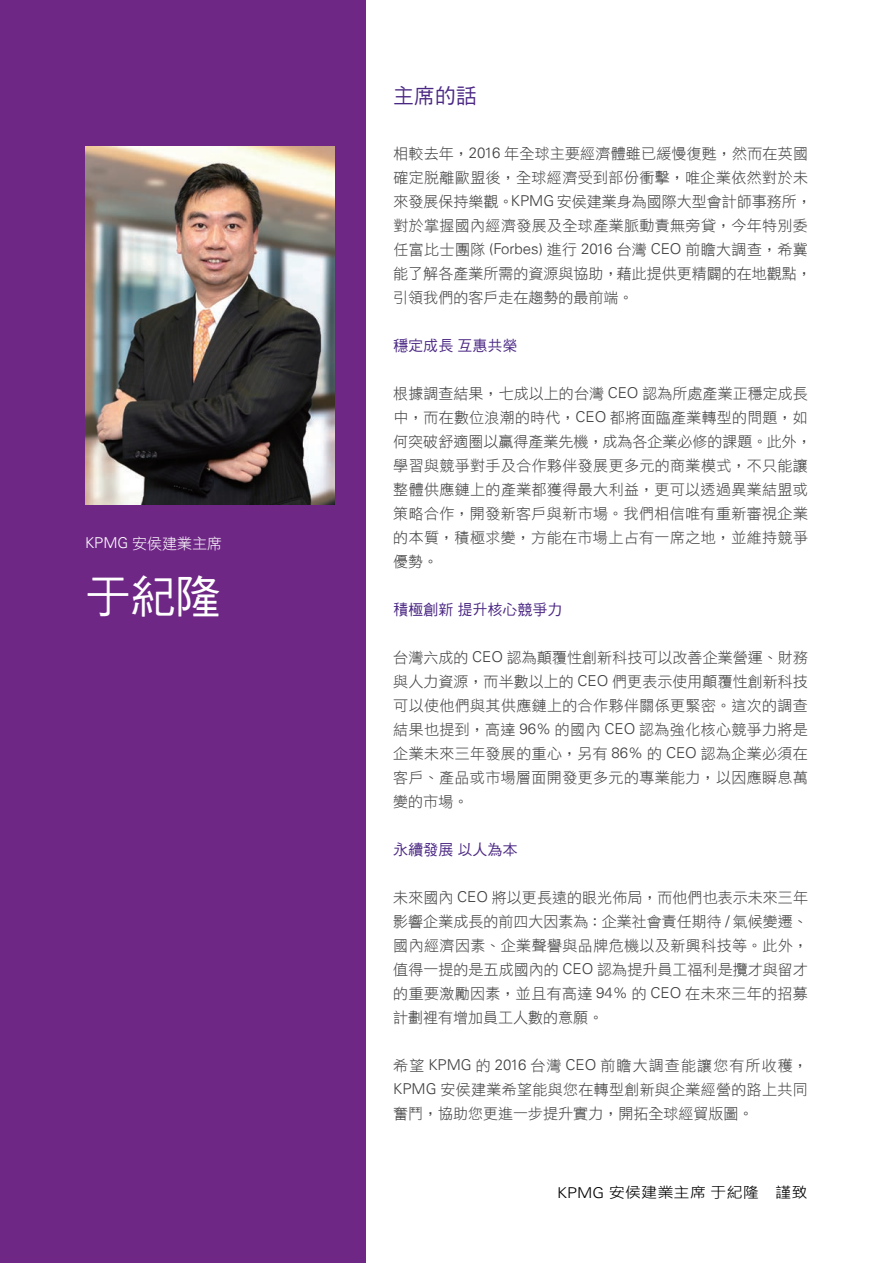
<style>
.page{position:relative;width:893px;height:1263px;background:#fff}
.page>*{position:absolute;margin:0;border:0;box-sizing:border-box;transform-origin:0 0}
.t1{font:45px "DF Hei Md HK BF";color:#fff}
.t2{font:21px "DF Hei Md HK BF";color:#4a2783}
.t3{font:15px/24px "DF Hei Lt HK BF";letter-spacing:.02em;color:#3e3e3f;text-align:justify}
.t4{font:15px "DF Hei Md HK BF";color:#4a2783}
.t5{font:15px "Microsoft Jheng Hei";color:#000;scale:1.08 1}
.t6{font:15px "DF Hei Lt HK BF";color:#fff}
.s1{font-family:"Univers 45";font-weight:300}
</style>
<div class="page">
<div style="left:0;top:0;width:366px;height:1263px;background:#6f2786"></div>
<img style="left:85px;top:146px;width:250px;height:358px">
<p class="t6" style="left:85px;top:536px;width:139px"><span class="s1">KPMG</span> 安侯建業主席</p>
<h1 class="t1" style="left:85px;top:574px;width:136px">于紀隆</h1>
<h2 class="t2" style="left:393px;top:86px;width:85px">主席的話</h2>
<p class="t3" style="left:393px;top:142px;width:420px;text-align:left">相較去年，<span class="s1">2016</span> 年全球主要經濟體雖已緩慢復甦，然而在英國確定脫離歐盟後，全球經濟受到部份衝擊，唯企業依然對於未來發展保持樂觀。<span class="s1">KPMG</span> 安侯建業身為國際大型會計師事務所，對於掌握國內經濟發展及全球產業脈動責無旁貸，今年特別委任富比士團隊 <span class="s1">(Forbes)</span> 進行 <span class="s1">2016</span> 台灣 <span class="s1">CEO</span> 前瞻大調查，希冀能了解各產業所需的資源與協助，藉此提供更精闢的在地觀點，引領我們的客戶走在趨勢的最前端。</p>
<p class="t4" style="left:393px;top:338px;width:126px">穩定成長互惠共榮</p>
<p class="t3" style="left:393px;top:382px;width:420px;text-align:left">根據調查結果，七成以上的台灣 <span class="s1">CEO</span> 認為所處產業正穩定成長中，而在數位浪潮的時代，<span class="s1">CEO</span> 都將面臨產業轉型的問題，如何突破舒適圈以贏得產業先機，成為各企業必修的課題。此外，學習與競爭對手及合作夥伴發展更多元的商業模式，不只能讓整體供應鏈上的產業都獲得最大利益，更可以透過異業結盟或策略合作，開發新客戶與新市場。我們相信唯有重新審視企業的本質，積極求變，方能在市場上占有一席之地，並維持競爭優勢。</p>
<p class="t4" style="left:393px;top:602px;width:171px">積極創新提升核心競爭力</p>
<p class="t3" style="left:393px;top:646px;width:416px">台灣六成的 <span class="s1">CEO</span> 認為顛覆性創新科技可以改善企業營運、財務與人力資源，而半數以上的 <span class="s1">CEO</span> 們更表示使用顛覆性創新科技可以使他們與其供應鏈上的合作夥伴關係更緊密。這次的調查結果也提到，高達 <span class="s1">96%</span> 的國內 <span class="s1">CEO</span> 認為強化核心競爭力將是企業未來三年發展的重心，另有 <span class="s1">86%</span> 的 <span class="s1">CEO</span> 認為企業必須在客戶、產品或市場層面開發更多元的專業能力，以因應瞬息萬變的市場。</p>
<p class="t4" style="left:393px;top:842px;width:126px">永續發展以人為本</p>
<p class="t3" style="left:393px;top:886px;width:416px">未來國內 <span class="s1">CEO</span> 將以更長遠的眼光佈局，而他們也表示未來三年影響企業成長的前四大因素為：企業社會責任期待 <span class="s1">/</span> 氣候變遷、國內經濟因素、企業聲譽與品牌危機以及新興科技等。此外，值得一提的是五成國內的 <span class="s1">CEO</span> 認為提升員工福利是攬才與留才的重要激勵因素，並且有高達 <span class="s1">94%</span> 的 <span class="s1">CEO</span> 在未來三年的招募計劃裡有增加員工人數的意願。</p>
<p class="t3" style="left:393px;top:1054px;width:416px">希望 <span class="s1">KPMG</span> 的 <span class="s1">2016</span> 台灣 <span class="s1">CEO</span> 前瞻大調查能讓您有所收穫，<span class="s1">KPMG</span> 安侯建業希望能與您在轉型創新與企業經營的路上共同奮鬥，協助您更進一步提升實力，開拓全球經貿版圖。</p>
<p class="t5" style="left:557px;top:1183px;width:233px"><span class="s1">KPMG</span> 安侯建業主席 于紀隆　謹致</p>
</div>
